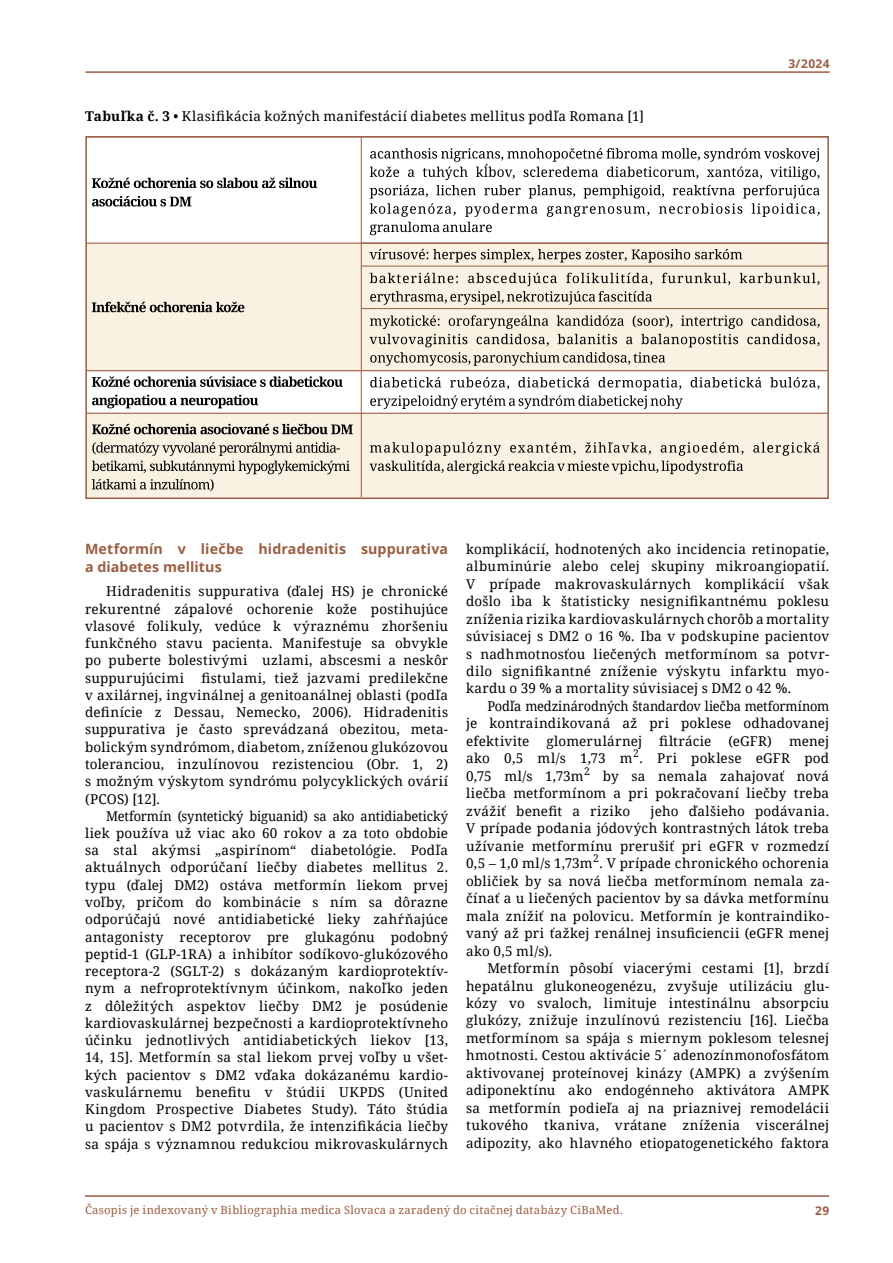
<style>
.page{position:relative;width:893px;height:1263px;background:#fff}
.page>*{position:absolute;margin:0;border:0;box-sizing:border-box;transform-origin:0 0}
.t1{font:700 14.25px/17.2px "Noto Sans";letter-spacing:.005em;color:#9c5d43}
.t2{font:13.5px/17.4px "Noto Serif";letter-spacing:.02em;color:#000;text-align:justify}
.t3{font:13.5px/17.2px "Noto Serif";letter-spacing:.02em;color:#000;text-align:justify;scale:.95 1}
.t4{font:700 12px "Noto Sans";letter-spacing:.035em;color:#9c5d43}
.t5{font:11.25px "Noto Serif";letter-spacing:.025em;color:#9c5d43}
.s1{font-weight:700}
</style>
<div class="page">
<hr style="left:86px;top:71px;width:744px;height:2px;background:#9c5d43">
<hr style="left:85px;top:1195px;width:744px;height:2px;background:#9c5d43">
<div style="left:86px;top:413px;width:742px;height:85px;background:#f9f1e1"></div>
<div style="left:86px;top:243px;width:742px;height:128px;background:#f9f1e1"></div>
<div style="left:85px;top:136px;width:744px;height:363px;border:2px solid #9b5d43"></div>
<hr style="left:86px;top:136px;width:742px;height:1px;background:#9b5d43">
<hr style="left:86px;top:243px;width:742px;height:1px;background:#9b5d43">
<hr style="left:361px;top:266px;width:467px;height:1px;background:#9b5d43">
<hr style="left:361px;top:308px;width:467px;height:1px;background:#9b5d43">
<hr style="left:86px;top:370px;width:742px;height:1px;background:#9b5d43">
<hr style="left:86px;top:413px;width:742px;height:1px;background:#9b5d43">
<svg style="left:370px;top:148px;width:450px;height:87px"></svg>
<svg style="left:370px;top:249px;width:372px;height:13px"></svg>
<svg style="left:370px;top:273px;width:449px;height:32px"></svg>
<svg style="left:370px;top:315px;width:449px;height:51px"></svg>
<svg style="left:370px;top:377px;width:449px;height:32px"></svg>
<svg style="left:370px;top:442px;width:450px;height:32px"></svg>
<hr style="left:361px;top:138px;width:1px;height:359px;background:#9b5d43">
<svg style="left:92px;top:424px;width:261px;height:67px"></svg>
<svg style="left:92px;top:178px;width:225px;height:28px"></svg>
<svg style="left:92px;top:302px;width:152px;height:10px"></svg>
<svg style="left:92px;top:376px;width:251px;height:32px"></svg>
<p class="t2" style="left:85px;top:107px;width:560px"><span class="s1">Tabuľka č. 3</span> • Klasifikácia kožných manifestácií diabetes mellitus podľa Romana [1]</p>
<p class="t4" style="left:788px;top:57px;width:43px">3/2024</p>
<p class="t1" style="left:85px;top:541px;width:365px">Metformín v liečbe hidradenitis suppurativa a diabetes mellitus</p>
<p class="t2" style="left:85px;top:582px;width:365px;text-indent:21px">Hidradenitis suppurativa (ďalej HS) je chronické rekurentné zápalové ochorenie kože postihujúce vlasové folikuly, vedúce k výraznému zhoršeniu funkčného stavu pacienta. Manifestuje sa obvykle po puberte bolestivými uzlami, abscesmi a neskôr suppurujúcimi</p>
<p class="t2" style="left:85px;top:669px;width:365px;text-indent:116px">fistulami, tiež jazvami predilekčne v axilárnej, ingvinálnej a genitoanálnej oblasti (podľa definície z Dessau, Nemecko, 2006). Hidradenitis suppurativa je často sprevádzaná obezitou, meta&shy;bolickým syndrómom, diabetom, zníženou glukózovou toleranciou, inzulínovou rezistenciou (Obr. 1, 2) s možným výskytom syndrómu polycyklických ovárií (PCOS) [12].</p>
<p class="t3" style="left:85px;top:807px;width:384px;text-indent:21px">Metformín (syntetický biguanid) sa ako antidiabetický liek používa už viac ako 60 rokov a za toto obdobie sa stal akýmsi „aspirínom“ diabetológie. Podľa aktuálnych odporúčaní liečby diabetes mellitus 2. typu (ďalej DM2) ostáva metformín liekom prvej voľby, pričom do kombinácie s ním sa dôrazne odporúčajú nové antidiabetické lieky zahŕňajúce antagonisty receptorov pre glukagónu podobný peptid-1 (GLP-1RA) a inhibítor sodíkovo-glukózového receptora-2 (SGLT-2) s dokázaným kardioprotektív&shy;nym a nefroprotektívnym účinkom, nakoľko jeden z dôležitých aspektov liečby DM2 je posúdenie kardiovaskulárnej bezpečnosti a kardioprotektívneho účinku jednotlivých antidiabetických liekov [13, 14, 15]. Metformín sa stal liekom prvej voľby u všet&shy;kých pacientov s DM2 vďaka dokázanému kardio&shy;vaskulárnemu benefitu v štúdii UKPDS (United Kingdom Prospective Diabetes Study). Táto štúdia u pacientov s DM2 potvrdila, že intenzifikácia liečby sa spája s významnou redukciou mikrovaskulárnych</p>
<p class="t2" style="left:466px;top:540px;width:365px">komplikácií, hodnotených ako incidencia retinopatie, albuminúrie alebo celej skupiny mikroangiopatií.<br>V prípade makrovaskulárnych komplikácií však došlo iba k štatisticky nesignifikantnému poklesu zníženia rizika kardiovaskulárnych chorôb a mortality súvisiacej s DM2 o 16 %. Iba v podskupine pacientov s nadhmotnosťou liečených metformínom sa potvr&shy;dilo signifikantné zníženie výskytu infarktu myo&shy;kardu o 39 % a mortality súvisiacej s DM2 o 42 %.</p>
<p class="t3" style="left:466px;top:697px;width:384px;text-indent:21px">Podľa medzinárodných štandardov liečba metformínom je kontraindikovaná až pri poklese odhadovanej efektivite</p>
<p class="t2" style="left:546px;top:732px;width:97px">glomerulárnej</p>
<p class="t2" style="left:659px;top:732px;width:54px">filtrácie</p>
<p class="t2" style="left:728px;top:732px;width:45px">(eGFR)</p>
<p class="t2" style="left:466px;top:732px;width:365px;text-indent:323px">menej ako 0,5 ml/s 1,73 m<sup>2</sup>. Pri poklese eGFR pod 0,75 ml/s 1,73m<sup>2</sup> by sa nemala zahajovať nová liečba metformínom a pri pokračovaní liečby treba zvážiť benefit a riziko</p>
<p class="t2" style="left:466px;top:802px;width:365px;text-indent:185px">jeho ďalšieho podávania.<br>V prípade podania jódových kontrastných látok treba užívanie metformínu prerušiť pri eGFR v rozmedzí 0,5 – 1,0 ml/s 1,73m<sup>2</sup>. V prípade chronického ochorenia obličiek by sa nová liečba metformínom nemala za&shy;čínať a u liečených pacientov by sa dávka metformínu mala znížiť na polovicu. Metformín je kontraindiko&shy;vaný až pri ťažkej renálnej insuficiencii (eGFR menej ako 0,5 ml/s).</p>
<p class="t2" style="left:466px;top:959px;width:365px;text-indent:21px">Metformín pôsobí viacerými cestami [1], brzdí hepatálnu glukoneogenézu, zvyšuje utilizáciu glu&shy;kózy vo svaloch, limituje intestinálnu absorpciu glukózy, znižuje inzulínovú rezistenciu [16]. Liečba metformínom sa spája s miernym poklesom telesnej hmotnosti. Cestou aktivácie 5´ adenozínmonofosfátom aktivovanej proteínovej kinázy (AMPK) a zvýšením adiponektínu ako endogénneho aktivátora AMPK sa metformín podieľa aj na priaznivej remodelácii tukového tkaniva, vrátane zníženia viscerálnej adipozity, ako hlavného etiopatogenetického faktora</p>
<p class="t5" style="left:85px;top:1202px;width:539px">Časopis je indexovaný v Bibliographia medica Slovaca a zaradený do citačnej databázy CiBaMed.</p>
<p class="t4" style="left:815px;top:1203px;width:16px">29</p>
</div>
